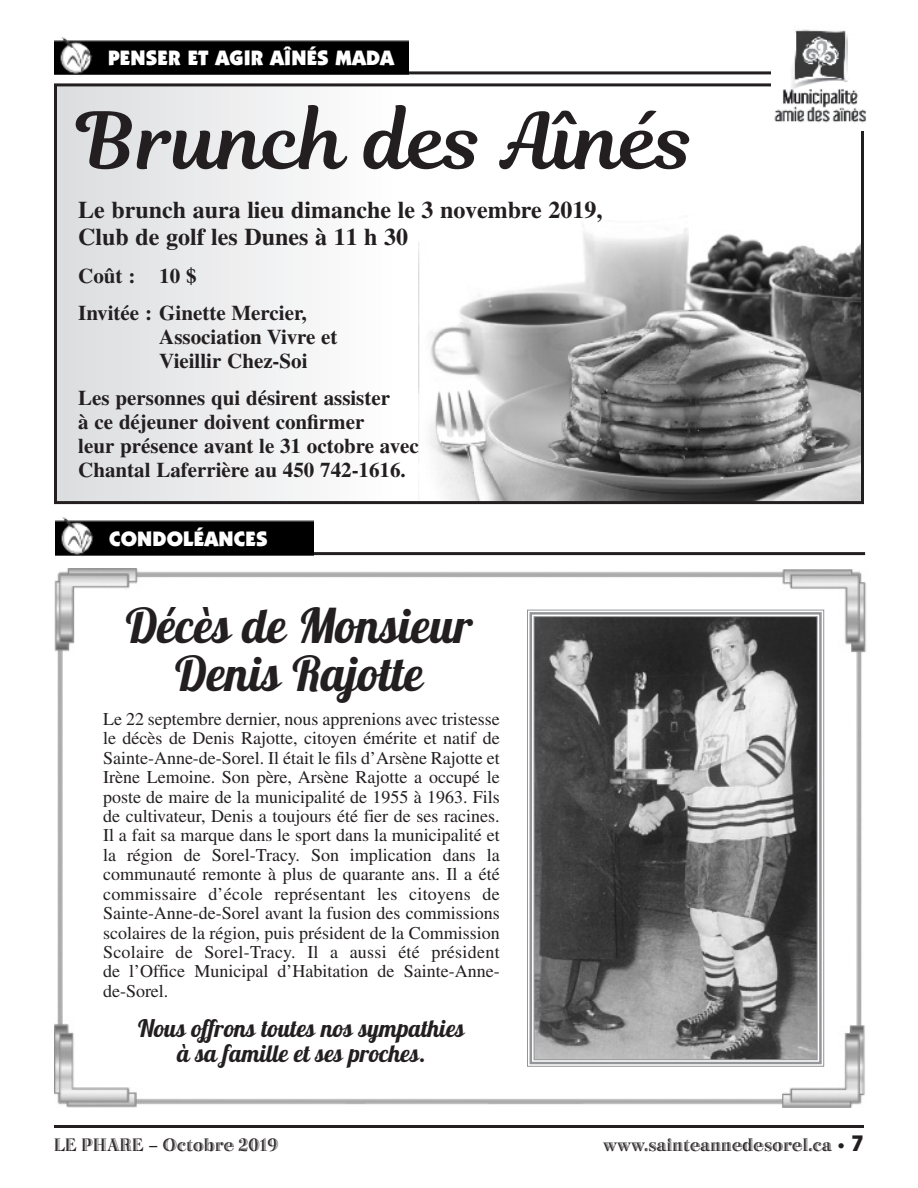
<style>
.page{position:relative;width:918px;height:1188px;background:#fff}
.page>*{position:absolute;margin:0;border:0;box-sizing:border-box;transform-origin:0 0}
.t1{font:77.4px "Magnolia Script";color:#231f20}
.t2{font:48px/48px "Lobster 1.4";color:#231f20;text-align:center}
.t3{font:700 24px/27px "Times";color:#231f20}
.t4{font:24px/25.3px "Lobster 1.4";color:#231f20;text-align:center}
.t5{font:700 21px/24px "Times";color:#231f20}
.t6{font:900 21px "Itc Kabel";letter-spacing:.005em;color:#fff}
.t7{font:18.75px "Bertie Plain";color:#231f20}
.t8{font:18px/19.4px "Times";color:#231f20;text-align:justify}
.s1{font-family:"Frutiger";font-size:15px}
.s2{font-family:"Avant Garde";font-weight:700;font-size:21px}
</style>
<div class="page">
<hr style="left:54px;top:1125px;width:810px;height:3px;background:#231f20">
<hr style="left:55px;top:552px;width:810px;height:3px;background:#231f20">
<img style="left:55px;top:516px;width:258px;height:41px">
<img style="left:55px;top:569px;width:812px;height:538px">
<img style="left:536px;top:618px;width:280px;height:440px">
<div style="left:527px;top:610px;width:297px;height:457px;border:1px solid #939598"></div>
<div style="left:530px;top:612px;width:292px;height:452px;border:2px solid #939598"></div>
<div style="left:534px;top:616px;width:284px;height:444px;border:1px solid #939598"></div>
<img style="left:419px;top:228px;width:441px;height:272px">
<div style="left:54px;top:83px;width:810px;height:421px;border:3px solid #231f20"></div>
<hr style="left:54px;top:71px;width:718px;height:3px;background:#231f20">
<img style="left:54px;top:37px;width:354px;height:39px">
<div style="left:772px;top:40px;width:98px;height:91px;background:#fff"></div>
<img style="left:774px;top:29px;width:92px;height:94px">
<p class="t6" style="left:108px;top:50px;width:288px">PENSER ET AGIR AÎNÉS MADA</p>
<h1 class="t1" style="left:77px;top:111px;width:619px">Brunch des Aînés</h1>
<h3 class="t3" style="left:78px;top:199px;width:526px">Le brunch aura lieu dimanche le 3 novembre 2019,<br>Club de golf les Dunes à 11 h 30</h3>
<p class="t5" style="left:78px;top:260px;width:230px;line-height:36.9px">Coût : 10 $<br>Invitée : Ginette Mercier,</p>
<p class="t5" style="left:159px;top:327px;width:180px">Association Vivre et<br>Vieillir Chez-Soi</p>
<p class="t5" style="left:78px;top:388px;width:342px">Les personnes qui désirent assister<br>à ce déjeuner doivent confirmer<br>leur présence avant le 31 octobre avec Chantal Laferrière au 450 742-1616.</p>
<p class="t6" style="left:109px;top:531px;width:160px">CONDOLÉANCES</p>
<h2 class="t2" style="left:126px;top:601px;width:348px">Décès de Monsieur<br>Denis Rajotte</h2>
<p class="t8" style="left:103px;top:711px;width:398px">Le 22 septembre dernier, nous apprenions avec tristesse le décès de Denis Rajotte, citoyen émérite et natif de Sainte-Anne-de-Sorel. Il était le fils d’Arsène Rajotte et Irène Lemoine. Son père, Arsène Rajotte a occupé le poste de maire de la municipalité de 1955 à 1963. Fils de cultivateur, Denis a toujours été fier de ses racines.<br>Il a fait sa marque dans le sport dans la municipalité et la région de Sorel-Tracy. Son implication dans la communauté remonte à plus de quarante ans. Il a été commissaire d’école représentant les citoyens de Sainte-Anne-de-Sorel avant la fusion des commissions scolaires de la région, puis président de la Commission Scolaire de Sorel-Tracy. Il a aussi été président de l’Office Municipal d’Habitation de Sainte-Anne&shy;de-Sorel.</p>
<h3 class="t4" style="left:138px;top:1015px;width:328px">Nous offrons toutes nos sympathies à sa famille et ses proches.</h3>
<p class="t7" style="left:54px;top:1139px;width:226px">LE PHARE – Octobre 2019</p>
<p class="t7" style="left:603px;top:1139px;width:262px">www.sainteannedesorel.ca <span class="s1">•</span> <span class="s2">7</span></p>
</div>
